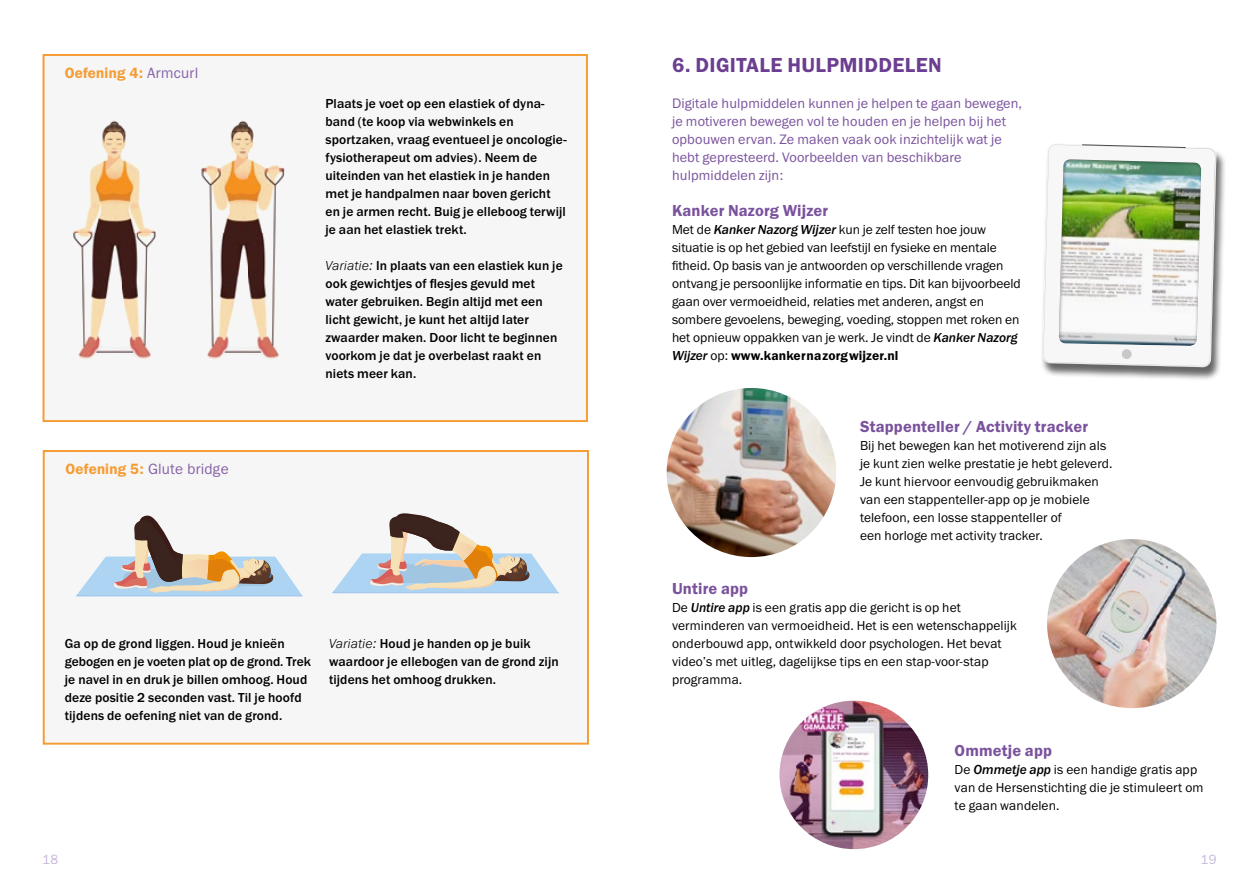
<style>
.page{position:relative;width:1259px;height:893px;background:#fff}
.page>*{position:absolute;margin:0;border:0;box-sizing:border-box;transform-origin:0 0}
.Broodtekst{font:21px "Franklin Gothic URW Dem";letter-spacing:.02em;color:#6b3e91}
.Broodtekst-2{font:16.5px "Franklin Gothic URW Dem";letter-spacing:.01em;color:#7a529d}
.Broodtekst-3{font:15px "ITC Franklin Gothic Std";letter-spacing:.015em;color:#8662a7}
.Broodtekst-4{font:600 15px "ITC Franklin Gothic Std";letter-spacing:.015em;color:#f59c34}
.Broodtekst-5{font:14.25px/18px "Franklin Gothic URW Boo";letter-spacing:.01em;color:#7a529d}
.Broodtekst-6{font:13.5px/18px "Franklin Gothic URW Boo";color:#000}
.Broodtekst-7{font:500 13.5px/18px "Franklin Gothic URW";letter-spacing:.01em;color:#000}
.t1{font:13.5px "ITC Franklin Gothic Std";color:#c6b7db;scale:.95 1}
.s1{font-weight:400;color:#8662a7}
.s2{font-weight:600;color:#f59c34}
.s3{font-weight:300;font-style:italic}
.s4{font-family:"Franklin Gothic URW Med Ita"}
.s5{font-family:"Franklin Gothic URW Dem"}
</style>
<div class="page">
<div style="left:43px;top:450px;width:546px;height:295px;background:#f6f6f6;border:2px solid #f59c34"></div>
<div style="left:43px;top:54px;width:545px;height:368px;background:#f6f6f6;border:2px solid #f59c34"></div>
<img style="left:666px;top:388px;width:170px;height:169px;border-radius:85px">
<img style="left:1047px;top:539px;width:169px;height:169px;border-radius:85px">
<img style="left:779px;top:701px;width:149px;height:148px;border-radius:74px">
<img style="left:73px;top:120px;width:83px;height:240px">
<img style="left:201px;top:120px;width:84px;height:240px">
<svg style="left:76px;top:515px;width:227px;height:81px"></svg>
<svg style="left:332px;top:513px;width:227px;height:80px"></svg>
<div style="left:1040px;top:145px;width:187px;height:236px;background:#000;opacity:.6"></div>
<img style="left:1042px;top:144px;width:174px;height:223px">
<p class="Broodtekst-4" style="left:65px;top:64px;width:135px">Oefening 4: <span class="s1">Armcurl</span></p>
<p class="Broodtekst-3" style="left:65px;top:460px;width:165px"><span class="s2">Oefening 5:</span> Glute bridge</p>
<p class="Broodtekst-7" style="left:325px;top:94px;width:243px">Plaats je voet op een elastiek of dyna&shy;band (te koop via webwinkels en sportzaken, vraag eventueel je oncologie&shy;fysiotherapeut om advies). Neem de uiteinden van het elastiek in je handen met je handpalmen naar boven gericht en je armen recht. Buig je elleboog terwijl je aan het elastiek trekt.</p>
<p class="Broodtekst-7" style="left:325px;top:256px;width:239px"><span class="s3">Variatie:</span> In plaats van een elastiek kun je ook gewichtjes of flesjes gevuld met water gebruiken. Begin altijd met een licht gewicht, je kunt het altijd later zwaarder maken. Door licht te beginnen voorkom je dat je overbelast raakt en niets meer kan.</p>
<p class="Broodtekst-7" style="left:65px;top:634px;width:248px">Ga op de grond liggen. Houd je knieën gebogen en je voeten plat op de grond. Trek je navel in en druk je billen omhoog. Houd deze positie 2 seconden vast. Til je hoofd tijdens de oefening niet van de grond.</p>
<p class="Broodtekst-7" style="left:329px;top:634px;width:231px"><span class="s3">Variatie:</span> Houd je handen op je buik waardoor je ellebogen van de grond zijn tijdens het omhoog drukken.</p>
<p class="Broodtekst" style="left:672px;top:52px;width:271px">6. DIGITALE HULPMIDDELEN</p>
<p class="Broodtekst-5" style="left:672px;top:94px;width:352px">Digitale hulpmiddelen kunnen je helpen te gaan bewegen, je motiveren bewegen vol te houden en je helpen bij het opbouwen ervan. Ze maken vaak ook inzichtelijk wat je hebt gepresteerd. Voorbeelden van beschikbare hulpmiddelen zijn:</p>
<p class="Broodtekst-2" style="left:672px;top:200px;width:158px">Kanker Nazorg Wijzer</p>
<p class="Broodtekst-6" style="left:672px;top:220px;width:350px">Met de <span class="s4">Kanker Nazorg Wijzer</span> kun je zelf testen hoe jouw situatie is op het gebied van leefstijl en fysieke en mentale fitheid. Op basis van je antwoorden op verschillende vragen ontvang je persoonlijke informatie en tips. Dit kan bijvoorbeeld gaan over vermoeidheid, relaties met anderen, angst en sombere gevoelens, beweging, voeding, stoppen met roken en het opnieuw oppakken van je werk. Je vindt de <span class="s4">Kanker Nazorg Wijzer</span> op: <span class="s5">www.kankernazorgwijzer.nl</span></p>
<p class="Broodtekst-2" style="left:860px;top:416px;width:230px">Stappenteller / Activity tracker</p>
<p class="Broodtekst-6" style="left:860px;top:436px;width:254px">Bij het bewegen kan het motiverend zijn als je kunt zien welke prestatie je hebt geleverd.<br>Je kunt hiervoor eenvoudig gebruikmaken van een stappenteller-app op je mobiele telefoon, een losse stappenteller of<br>een horloge met activity tracker.</p>
<p class="Broodtekst-2" style="left:672px;top:578px;width:78px">Untire app</p>
<p class="Broodtekst-6" style="left:672px;top:598px;width:346px">De <span class="s4">Untire app</span> is een gratis app die gericht is op het verminderen van vermoeidheid. Het is een wetenschappelijk onderbouwd app, ontwikkeld door psychologen. Het bevat video’s met uitleg, dagelijkse tips en een stap-voor-stap programma.</p>
<p class="Broodtekst-2" style="left:954px;top:740px;width:99px">Ommetje app</p>
<p class="Broodtekst-6" style="left:954px;top:760px;width:250px">De <span class="s4">Ommetje app</span> is een handige gratis app van de Hersenstichting die je stimuleert om te gaan wandelen.</p>
<p class="t1" style="left:43px;top:852px;width:18px">18</p>
<p class="t1" style="left:1201px;top:852px;width:18px">19</p>
</div>
